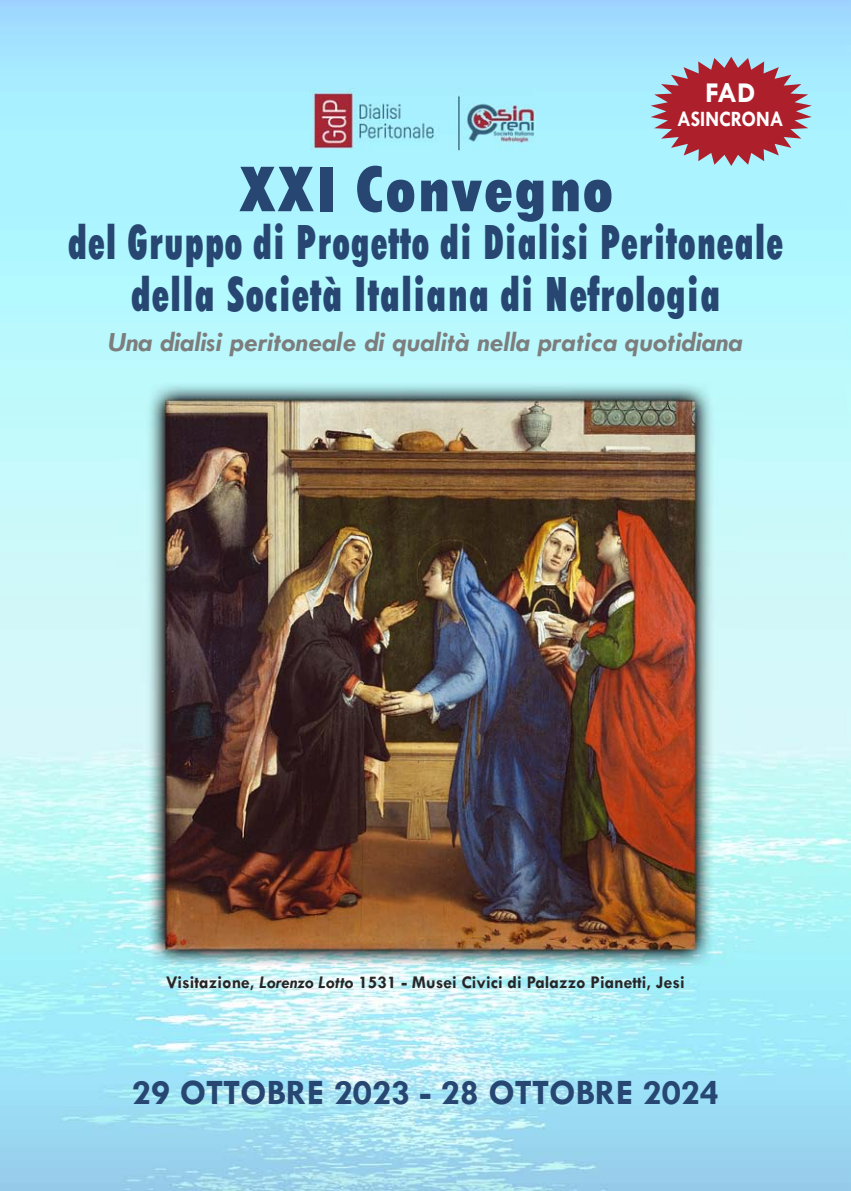
<style>
.page{position:relative;width:851px;height:1191px;background:#fff}
.page>*{position:absolute;margin:0;border:0;box-sizing:border-box;transform-origin:0 0}
.t1{font:800 condensed 68px "Tw Cen MT Std";color:#274772}
.t2{font:800 condensed 52px/52px "Tw Cen MT Std";color:#274772;text-align:center;scale:.77 1}
.t3{font:700 36px "Tw Cen";color:#274772}
.t4{font:700 28.8px "Tw Cen";color:#fff}
.t5{font:italic 700 28px "Tw Cen";color:#7d7d7d;scale:1.05 1}
.t6{font:700 22.2px "Tw Cen";color:#fff;scale:.9 1}
.t7{font:700 18px "Tw Cen";color:#272627}
.s1{font-style:italic}
</style>
<div class="page">
<img style="left:0;top:0;width:850px;height:1191px">
<img style="left:310px;top:89px;width:226px;height:63px">
<img style="left:118px;top:383px;width:623px;height:582px">
<svg style="left:650px;top:57px;width:161px;height:109px;background:#ac6b79"></svg>
<p class="t4" style="left:705px;top:77px;width:52px">FAD</p>
<p class="t6" style="left:677px;top:107px;width:120px">ASINCRONA</p>
<h1 class="t1" style="left:238px;top:167px;width:376px">XXI Convegno</h1>
<p class="t2" style="left:67px;top:220px;width:931px">del Gruppo di Progetto di Dialisi Peritoneale della Società Italiana di Nefrologia</p>
<p class="t5" style="left:108px;top:327px;width:605px">Una dialisi peritoneale di qualità nella pratica quotidiana</p>
<p class="t7" style="left:166px;top:972px;width:520px">Visitazione, <span class="s1">Lorenzo Lotto</span> 1531 - Musei Civici di Palazzo Pianetti, Jesi</p>
<p class="t3" style="left:132px;top:1072px;width:588px">29 OTTOBRE 2023 - 28 OTTOBRE 2024</p>
</div>
